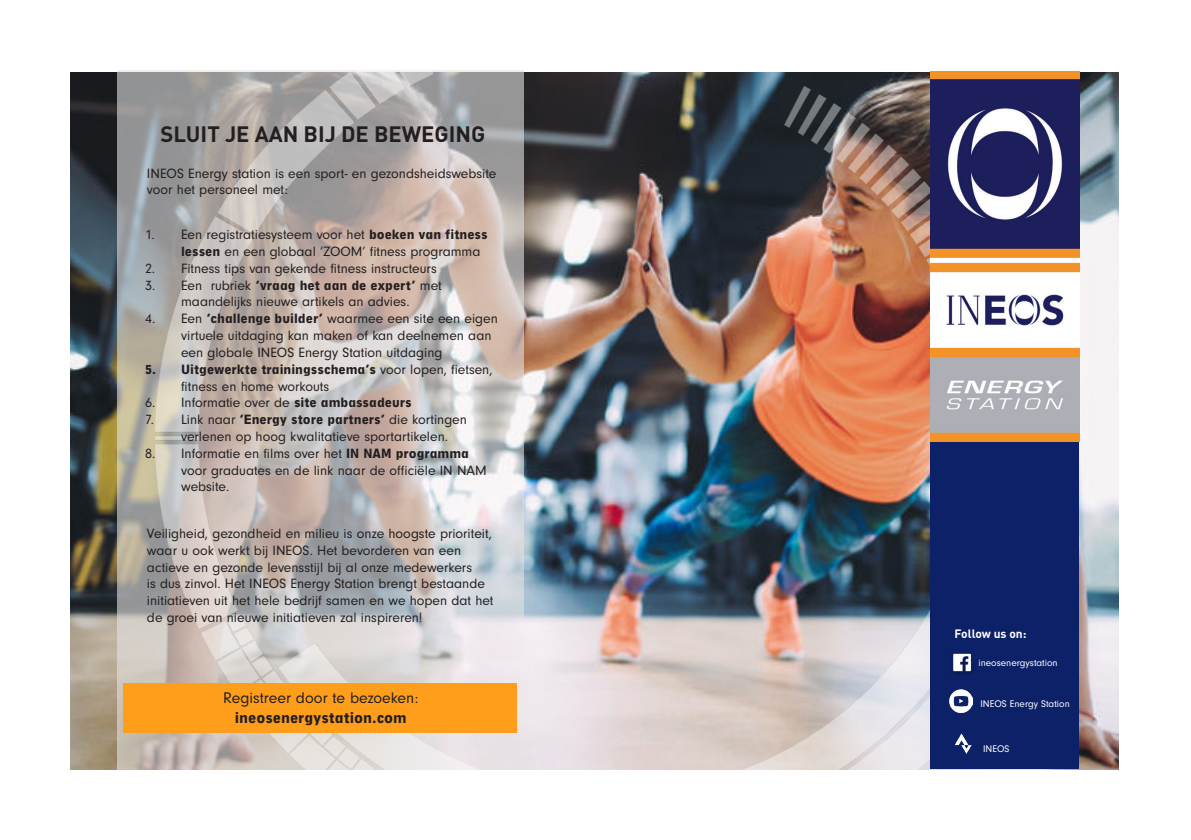
<style>
.page{position:relative;width:1191px;height:840px;background:#fff}
.page>*{position:absolute;margin:0;border:0;box-sizing:border-box;transform-origin:0 0}
.t1{font:700 22px "DIN";color:#231f20}
.t2{font:16px "Neuzeit Grotesk W01";color:#231f20}
.t3{font:900 16px "Neuzeit Grotesk Cond W01";color:#231f20}
.t4{font:14px/16.8px "Neuzeit Grotesk W01";color:#231f20}
.t5{font:700 12px "DIN";color:#fff}
.t6{font:10px "Neuzeit Grotesk W01";color:#fff}
.s1{font-family:"Neuzeit Grotesk Cond W01";font-weight:900}
</style>
<div class="page">
<img style="left:71px;top:72px;width:1047px;height:697px">
<svg style="left:117px;top:70px;width:39px;height:699px;background:#adaca4"></svg>
<img style="left:156px;top:70px;width:911px;height:699px">
<div style="left:930px;top:437px;width:149px;height:331px;background:#0d2169"></div>
<img style="left:951px;top:653px;width:22px;height:21px">
<img style="left:949px;top:689px;width:23px;height:23px">
<img style="left:954px;top:733px;width:18px;height:21px">
<img style="left:930px;top:71px;width:150px;height:370px">
<div style="left:123px;top:683px;width:393px;height:49px;background:#ff9e1b"></div>
<p class="t1" style="left:160px;top:119px;width:326px">SLUIT JE AAN BIJ DE BEWEGING</p>
<p class="t4" style="left:147px;top:165px;width:351px">INEOS Energy station is een sport- en gezondsheidswebsite voor het personeel met:</p>
<p class="t4" style="left:181px;top:226px;width:308px;text-indent:-36px">1. Een registratiesysteem voor het <span class="s1">boeken van fitness lessen</span> en een globaal ‘ZOOM’ fitness programma</p>
<p class="t4" style="left:145px;top:260px;width:293px">2. Fitness tips van gekende fitness instructeurs</p>
<p class="t4" style="left:145px;top:276px;width:298px;text-align:center">3. Een rubriek <span class="s1">‘vraag het aan de expert’</span> met maandelijks nieuwe artikels an advies.</p>
<p class="t4" style="left:181px;top:310px;width:318px;text-indent:-36px">4. Een <span class="s1">‘challenge builder’</span> waarmee een site een eigen virtuele uitdaging kan maken of kan deelnemen aan een globale INEOS Energy Station uitdaging</p>
<p class="t4" style="left:181px;top:360px;width:313px;text-indent:-36px"><span class="s1">5. Uitgewerkte trainingsschema’s</span> voor lopen, fietsen, fitness en home workouts</p>
<p class="t4" style="left:145px;top:394px;width:268px">6. Informatie over de <span class="s1">site ambassadeurs</span></p>
<p class="t4" style="left:181px;top:411px;width:287px;text-indent:-36px">7. Link naar <span class="s1">‘Energy store partners’</span> die kortingen verlenen op hoog kwalitatieve sportartikelen.</p>
<p class="t4" style="left:181px;top:444px;width:307px;text-indent:-36px">8. Informatie en films over het <span class="s1">IN NAM programma </span>voor graduates en de link naar de officiële IN NAM website.</p>
<p class="t4" style="left:147px;top:525px;width:348px">Veiligheid, gezondheid en milieu is onze hoogste prioriteit, waar u ook werkt bij INEOS. Het bevorderen van een actieve en gezonde levensstijl bij al onze medewerkers<br>is dus zinvol. Het INEOS Energy Station brengt bestaande initiatieven uit het hele bedrijf samen en we hopen dat het de groei van nieuwe initiatieven zal inspireren!</p>
<p class="t2" style="left:223px;top:689px;width:197px">Registreer door te bezoeken:</p>
<p class="t3" style="left:235px;top:708px;width:173px">ineosenergystation.com</p>
<p class="t5" style="left:954px;top:625px;width:73px">Follow us on:</p>
<p class="t6" style="left:978px;top:656px;width:81px">ineosenergystation</p>
<p class="t6" style="left:980px;top:698px;width:91px">INEOS Energy Station</p>
<p class="t6" style="left:983px;top:743px;width:28px">INEOS</p>
</div>
